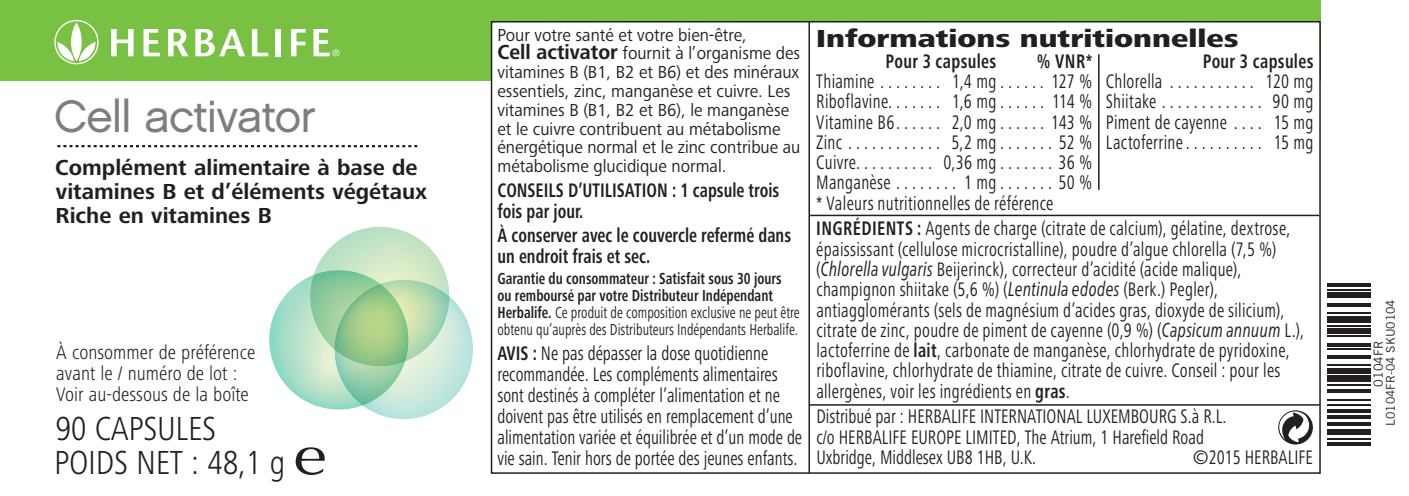
<style>
.page{position:relative;width:1409px;height:496px;background:#fff}
.page>*{position:absolute;margin:0;border:0;box-sizing:border-box;transform-origin:0 0}
.t1{font:45px "Chalet London Nineteen Sixty";letter-spacing:-.02em;color:#807d82}
.t2{font:300 condensed 34.5px/34.5px "Frutiger Next LTW1 G";letter-spacing:-.01em;color:#231f20}
.t3{font:800 25.5px "Frutiger Next LTW1 G";color:#231f20;scale:1.2 1}
.t4{font:700 22.5px/24px "Frutiger Next LTW1 G";color:#231f20}
.t5{font:condensed 20.4px/20.4px "Frutiger Next LTW1 G";letter-spacing:.015em;color:#231f20;scale:.85 1}
.t6{font:700 condensed 20.4px/21px "Frutiger Next LTW1 G";color:#231f20;scale:.85 1}
.t7{font:300 condensed 20.4px/21px "Frutiger Next LTW1 G";color:#231f20}
.t8{font:700 condensed 20.4px "Frutiger Next LTW1 G";letter-spacing:.02em;color:#231f20;scale:.85 1}
.t9{font:condensed 20.4px "Frutiger Next LTW1 G";letter-spacing:.015em;color:#231f20}
.t10{font:18px/18.9px "Frutiger Next LTW1 G";color:#231f20;scale:.95 1}
.t11{font:700 condensed 16.5px/17.4px "Frutiger Next LTW1 G";color:#231f20;scale:.85 1}
.t12{font:12.6px "Trade Gothic";color:#231f20}
.t13{font:12px "Trade Gothic";color:#231f20}
.s1{font-family:"Optima";font-weight:400;font-stretch:normal;font-size:55.5px}
.s2{font-weight:700;font-size:21px}
.s3{font-weight:400}
.s4{font-weight:700}
.s5{font-family:"Frutiger Neue LTW1 G";font-style:italic}
</style>
<div class="page">
<div style="left:0;top:0;width:1320px;height:81px;background:#79c142"></div>
<div style="left:491px;top:22px;width:828px;height:450px;background:#fff"></div>
<div style="left:491px;top:21px;width:829px;height:452px;border:2px solid #231f20"></div>
<svg style="left:269px;top:227px;width:204px;height:192px"></svg>
<hr style="left:809px;top:214px;width:510px;height:2px;background:#231f20">
<hr style="left:809px;top:403px;width:510px;height:2px;background:#231f20">
<hr style="left:808px;top:22px;width:2px;height:450px;background:#231f20">
<svg style="left:1327px;top:442px;width:43px;height:3px"></svg>
<hr style="left:1327px;top:438px;width:43px;height:1px;background:#231f20">
<div style="left:1327px;top:429px;width:43px;height:5px;background:#231f20"></div>
<svg style="left:1327px;top:422px;width:43px;height:3px"></svg>
<svg style="left:1327px;top:415px;width:43px;height:3px"></svg>
<hr style="left:1327px;top:409px;width:43px;height:3px;background:#231f20">
<hr style="left:1327px;top:403px;width:43px;height:2px;background:#231f20">
<hr style="left:1327px;top:398px;width:43px;height:2px;background:#231f20">
<hr style="left:1327px;top:389px;width:43px;height:3px;background:#231f20">
<hr style="left:1327px;top:384px;width:43px;height:1px;background:#231f20">
<div style="left:1327px;top:375px;width:43px;height:7px;background:#231f20"></div>
<div style="left:1327px;top:367px;width:43px;height:6px;background:#231f20"></div>
<hr style="left:1327px;top:364px;width:43px;height:1px;background:#231f20">
<hr style="left:1327px;top:355px;width:43px;height:3px;background:#231f20">
<hr style="left:1327px;top:348px;width:43px;height:1px;background:#231f20">
<svg style="left:1327px;top:343px;width:43px;height:3px"></svg>
<hr style="left:1327px;top:335px;width:43px;height:2px;background:#231f20">
<div style="left:1327px;top:328px;width:43px;height:5px;background:#231f20"></div>
<hr style="left:1327px;top:324px;width:43px;height:2px;background:#231f20">
<div style="left:1327px;top:315px;width:43px;height:7px;background:#231f20"></div>
<hr style="left:1327px;top:312px;width:43px;height:1px;background:#231f20">
<hr style="left:1327px;top:303px;width:43px;height:3px;background:#231f20">
<div style="left:1327px;top:292px;width:43px;height:5px;background:#231f20"></div>
<hr style="left:1327px;top:288px;width:43px;height:2px;background:#231f20">
<hr style="left:1327px;top:283px;width:43px;height:3px;background:#231f20">
<svg style="left:111px;top:29px;width:23px;height:27px"></svg>
<svg style="left:143px;top:29px;width:17px;height:27px"></svg>
<svg style="left:168px;top:29px;width:20px;height:27px"></svg>
<svg style="left:195px;top:29px;width:50px;height:27px"></svg>
<svg style="left:252px;top:29px;width:16px;height:27px"></svg>
<div style="left:275px;top:29px;width:6px;height:27px;background:#fff"></div>
<svg style="left:291px;top:29px;width:14px;height:27px"></svg>
<svg style="left:313px;top:29px;width:26px;height:27px"></svg>
<svg style="left:54px;top:20px;width:45px;height:44px"></svg>
<svg style="left:1278px;top:410px;width:34px;height:34px"></svg>
<svg style="left:57px;top:145px;width:360px;height:2px"></svg>
<hr style="left:1097px;top:54px;width:2px;height:136px;background:#231f20">
<h1 class="t1" style="left:54px;top:88px;width:263px">Cell activator</h1>
<p class="t4" style="left:55px;top:156px;width:373px">Complément alimentaire à base de vitamines B et d’éléments végétaux<br>Riche en vitamines B</p>
<p class="t7" style="left:56px;top:341px;width:200px">À consommer de préférence avant le / numéro de lot :<br>Voir au-dessous de la boîte</p>
<h2 class="t2" style="left:54px;top:410px;width:274px">90 CAPSULES<br>POIDS NET : 48,1 g <span class="s1">e</span></h2>
<p class="t10" style="left:497px;top:26px;width:320px">Pour votre santé et votre bien-être,<br><span class="s2">Cell activator</span> fournit à l’organisme des vitamines B (B1, B2 et B6) et des minéraux essentiels, zinc, manganèse et cuivre. Les vitamines B (B1, B2 et B6), le manganèse et le cuivre contribuent au métabolisme énergétique normal et le zinc contribue au métabolisme glucidique normal.</p>
<p class="t6" style="left:497px;top:179px;width:333px">CONSEILS D’UTILISATION : 1 capsule trois fois par jour.</p>
<p class="t6" style="left:497px;top:224px;width:347px">À conserver avec le couvercle refermé dans un endroit frais et sec.</p>
<p class="t11" style="left:497px;top:269px;width:357px">Garantie du consommateur : Satisfait sous 30 jours ou remboursé par votre Distributeur Indépendant Herbalife. <span class="s3">Ce produit de composition exclusive ne peut être obtenu qu’auprès des Distributeurs Indépendants Herbalife.</span></p>
<p class="t5" style="left:497px;top:342px;width:360px"><span class="s4">AVIS :</span> Ne pas dépasser la dose quotidienne recommandée. Les compléments alimentaires sont destinés à compléter l’alimentation et ne doivent pas être utilisés en remplacement d’une alimentation variée et équilibrée et d’un mode de vie sain. Tenir hors de portée des jeunes enfants.</p>
<p class="t12" style="left:1370px;top:386px;width:47px;rotate:-90deg">0104FR</p>
<p class="t3" style="left:816px;top:24px;width:353px">Informations nutritionnelles</p>
<p class="t8" style="left:885px;top:49px;width:132px">Pour 3 capsules</p>
<p class="t6" style="left:1036px;top:50px;width:67px">% VNR*</p>
<p class="t5" style="left:816px;top:71px;width:326px;text-align:justify">Thiamine . . . . . . . . 1,4 mg . . . . . 127 % Riboflavine. . . . . . . 1,6 mg . . . . . . 114 % Vitamine B6 . . . . . . 2,0 mg . . . . . 143 % Zinc . . . . . . . . . . . . 5,2 mg . . . . . . 52 % Cuivre . . . . . . . . . . 0,36 mg . . . . . . 36 % Manganèse . . . . . . . 1 mg . . . . . . 50 % * Valeurs nutritionnelles de référence</p>
<p class="t5" style="left:816px;top:218px;width:575px"><span class="s4">INGRÉDIENTS :</span> Agents de charge (citrate de calcium), gélatine, dextrose, épaississant (cellulose microcristalline), poudre d’algue chlorella (7,5 %) (<span class="s5">Chlorella vulgaris</span> Beijerinck), correcteur d’acidité (acide malique), champignon shiitake (5,6 %) (<span class="s5">Lentinula edodes</span> (Berk.) Pegler), antiagglomérants (sels de magnésium d’acides gras, dioxyde de silicium), citrate de zinc, poudre de piment de cayenne (0,9 %) (<span class="s5">Capsicum annuum</span> L.), lactoferrine de <span class="s4">lait</span>, carbonate de manganèse, chlorhydrate de pyridoxine, riboflavine, chlorhydrate de thiamine, citrate de cuivre. Conseil : pour les allergènes, voir les ingrédients en <span class="s4">gras</span>.</p>
<p class="t5" style="left:816px;top:406px;width:481px">Distribué par : HERBALIFE INTERNATIONAL LUXEMBOURG S.à R.L. c/o HERBALIFE EUROPE LIMITED, The Atrium, 1 Harefield Road<br>Uxbridge, Middlesex UB8 1HB, U.K.</p>
<p class="t8" style="left:1202px;top:49px;width:132px">Pour 3 capsules</p>
<p class="t5" style="left:1105px;top:71px;width:246px;text-align:justify">Chlorella . . . . . . . . . . . 120 mg Shiitake . . . . . . . . . . . . . 90 mg Piment de cayenne . . . . 15 mg Lactoferrine . . . . . . . . . . 15 mg</p>
<p class="t13" style="left:1383px;top:425px;width:128px;rotate:-90deg">L0104FR-04 SKU0104</p>
<p class="t9" style="left:1192px;top:445px;width:122px">©2015 HERBALIFE</p>
</div>
